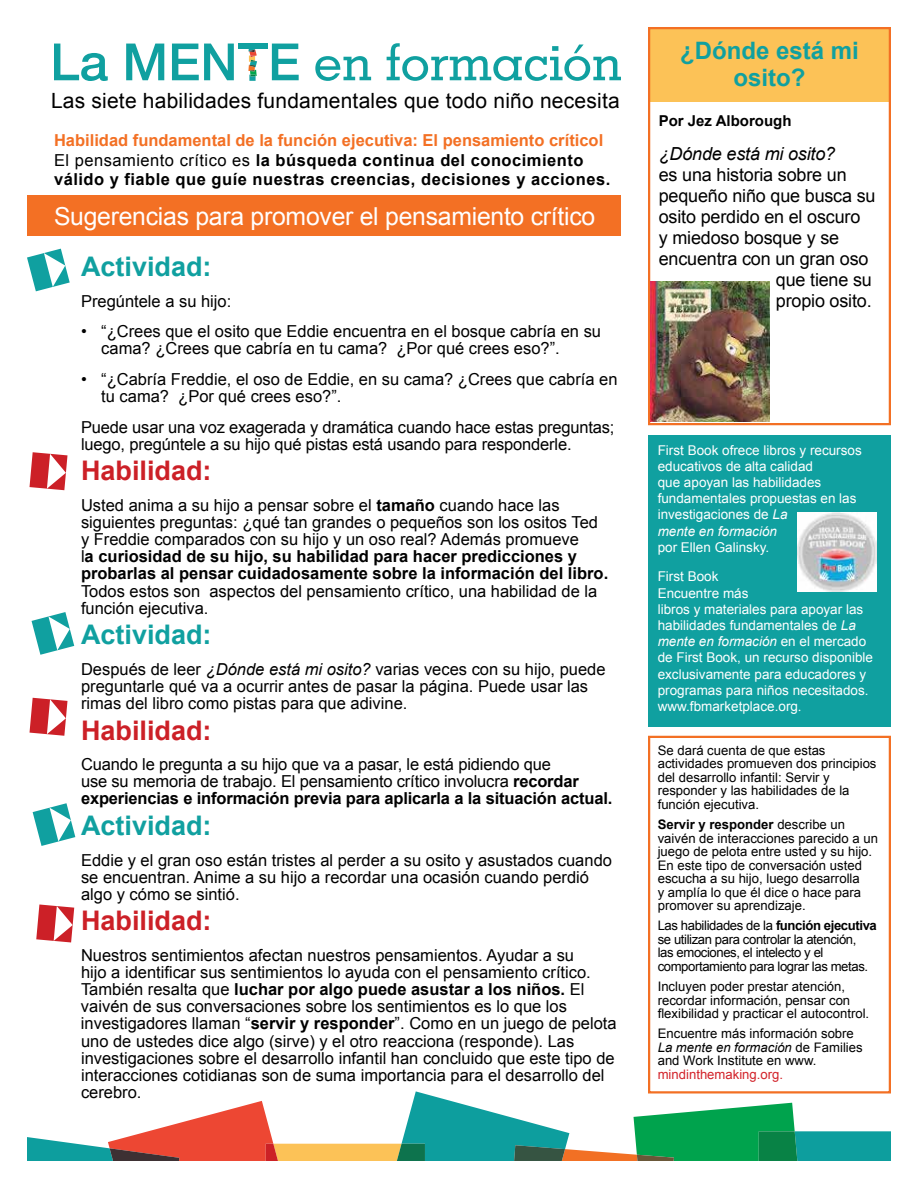
<style>
.page{position:relative;width:918px;height:1188px;background:#fff}
.page>*{position:absolute;margin:0;border:0;box-sizing:border-box;transform-origin:0 0}
.t1{font:700 27px "Arial";color:#10a0a0}
.t2{font:700 27px "Arial";color:#cc2027}
.t3{font:24.75px "Arial";letter-spacing:-.01em;color:#fff}
.t4{font:700 24px/27px "Arial";color:#10a0a0;text-align:center}
.t5{font:21px "Arial";letter-spacing:.01em;color:#000}
.t6{font:18px "Arial";letter-spacing:-.01em;color:#000}
.t7{font:italic 18px "Arial";letter-spacing:-.01em;color:#000}
.t8{font:16.5px/17.1px "Arial";color:#000}
.t9{font:700 16.5px/19.8px "Arial";letter-spacing:.03em;color:#000}
.t10{font:700 15px "Arial";color:#000}
.t11{font:13.5px/16.2px "Arial";color:#fff}
.t12{font:13.2px/13.5px "Arial";color:#000}
.t13{font:13.2px/13.5px "Arial";letter-spacing:-.03em;color:#000}
.t14{font:13.2px "Arial";color:#d2232a}
.s1{color:#f37024}
.s2{font-weight:400}
.s3{font-weight:700}
.s4{font-style:italic}
.s5{font-family:"Minion Pro"}
</style>
<div class="page">
<svg style="left:27px;top:1091px;width:864px;height:70px"></svg>
<div style="left:238px;top:44px;width:30px;height:5px;background:#10a0a0"></div>
<svg style="left:248px;top:49px;width:9px;height:32px"></svg>
<svg style="left:54px;top:44px;width:54px;height:37px"></svg>
<svg style="left:126px;top:44px;width:38px;height:36px"></svg>
<svg style="left:172px;top:44px;width:62px;height:36px"></svg>
<svg style="left:272px;top:44px;width:27px;height:36px"></svg>
<svg style="left:315px;top:56px;width:56px;height:25px"></svg>
<svg style="left:387px;top:43px;width:234px;height:38px"></svg>
<div style="left:648px;top:27px;width:243px;height:74px;background:#fcc257"></div>
<svg style="left:27px;top:249px;width:43px;height:42px"></svg>
<div style="left:648px;top:27px;width:243px;height:398px;border:2px solid #f37024"></div>
<div style="left:648px;top:435px;width:243px;height:292px;background:#10a0a0"></div>
<div style="left:648px;top:736px;width:243px;height:358px;border:2px solid #f37024"></div>
<img style="left:797px;top:512px;width:80px;height:80px">
<svg style="left:30px;top:452px;width:37px;height:38px"></svg>
<div style="left:27px;top:196px;width:594px;height:40px;background:#f37024"></div>
<svg style="left:32px;top:612px;width:42px;height:43px"></svg>
<svg style="left:30px;top:698px;width:37px;height:38px"></svg>
<img style="left:651px;top:282px;width:118px;height:140px">
<svg style="left:33px;top:803px;width:42px;height:43px"></svg>
<svg style="left:36px;top:904px;width:38px;height:38px"></svg>
<p class="t5" style="left:51px;top:87px;width:570px">Las siete habilidades fundamentales que todo niño necesita</p>
<p class="t9" style="left:54px;top:131px;width:558px"><span class="s1">Habilidad fundamental de la función ejecutiva: El pensamiento críticol<br></span><span class="s2">El pensamiento crítico es</span> la búsqueda continua del conocimiento válido y fiable que guíe nuestras creencias, decisiones y acciones.</p>
<h2 class="t3" style="left:54px;top:200px;width:543px">Sugerencias para promover el pensamiento crítico</h2>
<h1 class="t1" style="left:81px;top:249px;width:132px">Actividad:</h1>
<p class="t8" style="left:81px;top:293px;width:152px">Pregúntele a su hijo:</p>
<p class="t8" style="left:101px;top:323px;width:501px;text-indent:-20px">• “¿Crees que el osito que Eddie encuentra en el bosque cabría en su cama? ¿Crees que cabría en tu cama? ¿Por qué crees eso?”.</p>
<p class="t8" style="left:101px;top:371px;width:518px;text-indent:-20px">• “¿Cabría Freddie, el oso de Eddie, en su cama? ¿Crees que cabría en tu cama? ¿Por qué crees eso?”.</p>
<p class="t8" style="left:81px;top:419px;width:535px">Puede usar una voz exagerada y dramática cuando hace estas preguntas; luego, pregúntele a su hijo qué pistas está usando para responderle.</p>
<h1 class="t2" style="left:81px;top:453px;width:132px">Habilidad:</h1>
<p class="t8" style="left:81px;top:497px;width:529px">Usted anima a su hijo a pensar sobre el <span class="s3">tamaño</span> cuando hace las siguientes preguntas: ¿qué tan grandes o pequeños son los ositos Ted y Freddie comparados con su hijo y un oso real? Además promueve<br>l<span class="s3">a curiosidad de su hijo, su habilidad para hacer predicciones y probarlas al pensar cuidadosamente sobre la información del libro.</span></p>
<p class="t8" style="left:81px;top:582px;width:518px">Todos estos son aspectos del pensamiento crítico, una habilidad de la función ejecutiva.</p>
<h1 class="t1" style="left:81px;top:617px;width:132px">Actividad:</h1>
<p class="t8" style="left:81px;top:661px;width:526px">Después de leer <span class="s4">¿Dónde está mi osito?</span> varias veces con su hijo, puede preguntarle qué va a ocurrir antes de pasar la página. Puede usar las rimas del libro como pistas para que adivine.</p>
<h1 class="t2" style="left:81px;top:712px;width:132px">Habilidad:</h1>
<p class="t8" style="left:81px;top:756px;width:533px">Cuando le pregunta a su hijo que va a pasar, le está pidiendo que<br>use su memoria de trabajo. El pensamiento crítico involucra <span class="s3">recordar experiencias e información previa para aplicarla a la situación actual.</span></p>
<h1 class="t1" style="left:81px;top:808px;width:132px">Actividad:</h1>
<p class="t8" style="left:81px;top:851px;width:533px">Eddie y el gran oso están tristes al perder a su osito y asustados cuando se encuentran. Anime a su hijo a recordar una ocasión cuando perdió algo y cómo se sintió.</p>
<h1 class="t2" style="left:81px;top:903px;width:132px">Habilidad:</h1>
<p class="t8" style="left:81px;top:947px;width:537px">Nuestros sentimientos afectan nuestros pensamientos. Ayudar a su<br>hijo a identificar sus sentimientos lo ayuda con el pensamiento crítico.<br>También resalta que <span class="s3">luchar por algo puede asustar a los niños.</span> El vaivén de sus conversaciones sobre los sentimientos es lo que los investigadores llaman “<span class="s3">servir y responder</span>”. Como en un juego de pelota uno de ustedes dice algo (sirve) y el otro reacciona (responde). Las investigaciones sobre el desarrollo infantil han concluido que este tipo de interacciones cotidianas son de suma importancia para el desarrollo del cerebro.</p>
<h3 class="t4" style="left:680px;top:38px;width:180px">¿Dónde está mi osito?</h3>
<p class="t10" style="left:659px;top:110px;width:134px">Por Jez Alborough</p>
<p class="t7" style="left:659px;top:142px;width:178px">¿Dónde está mi osito?</p>
<p class="t6" style="left:659px;top:163px;width:189px">es una historia sobre un</p>
<p class="t6" style="left:659px;top:184px;width:218px">pequeño niño que busca su</p>
<p class="t6" style="left:659px;top:205px;width:203px">osito perdido en el oscuro</p>
<p class="t6" style="left:659px;top:226px;width:182px">y miedoso bosque y se</p>
<p class="t6" style="left:659px;top:247px;width:211px">encuentra con un gran oso</p>
<p class="t6" style="left:776px;top:268px;width:98px">que tiene su</p>
<p class="t6" style="left:776px;top:289px;width:97px">propio osito.</p>
<p class="t11" style="left:658px;top:442px;width:206px">First Book ofrece libros y recursos educativos de alta calidad<br>que apoyan las habilidades fundamentales propuestas en las investigaciones de <span class="s4">La<br>mente en formación</span></p>
<p class="t11" style="left:658px;top:539px;width:113px">por Ellen Galinsky.</p>
<p class="t11" style="left:658px;top:569px;width:217px">First Book<br>Encuentre más<br>libros y materiales para apoyar las habilidades fundamentales de <span class="s4">La mente en formación</span> en el mercado de First Book, un recurso disponible exclusivamente para educadores y programas para niños necesitados. www.fbmarketplace.org<span class="s5">.</span></p>
<p class="t12" style="left:658px;top:744px;width:220px">Se dará cuenta de que estas actividades promueven dos principios del desarrollo infantil: Servir y responder y las habilidades de la función ejecutiva.</p>
<p class="t12" style="left:658px;top:818px;width:222px"><span class="s3">Servir y responder</span> describe un vaivén de interacciones parecido a un juego de pelota entre usted y su hijo.<br>En este tipo de conversación usted escucha a su hijo, luego desarrolla<br>y amplía lo que él dice o hace para promover su aprendizaje.</p>
<p class="t13" style="left:658px;top:919px;width:221px">Las habilidades de la <span class="s3">función ejecutiva </span>se utilizan para controlar la atención,<br>las emociones, el intelecto y el comportamiento para lograr las metas.</p>
<p class="t12" style="left:658px;top:980px;width:213px">Incluyen poder prestar atención, recordar información, pensar con flexibilidad y practicar el autocontrol.</p>
<p class="t12" style="left:658px;top:1027px;width:206px">Encuentre más información sobre<br><span class="s4">La mente en formación</span> de Families and Work Institute en www.</p>
<p class="t14" style="left:658px;top:1066px;width:127px">mindinthemaking.org.</p>
</div>
